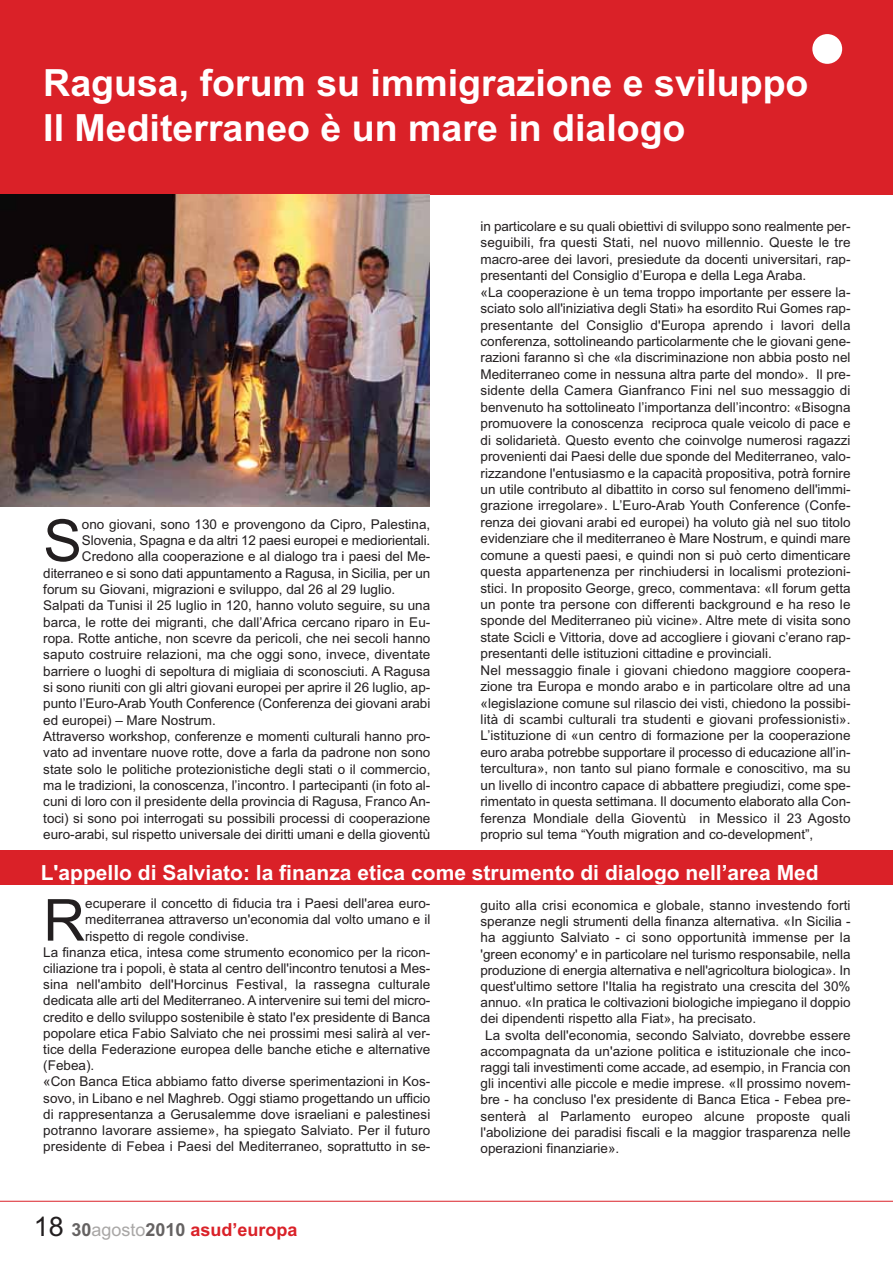
<style>
.page{position:relative;width:893px;height:1263px;background:#fff}
.page>*{position:absolute;margin:0;border:0;box-sizing:border-box;transform-origin:0 0}
.t1{font:57.9px "Arial";color:#231f20}
.t2{font:700 37.5px/45px "Arial";color:#fff}
.t3{font:700 21px "Arial";color:#fff}
.t4{font:700 18px "Arial";color:#da2128}
.t5{font:13.5px/16.5px "Arial";color:#231f20}
.s1{font-weight:400;font-size:27px;color:#231f20}
.s2{color:#656262}
.s3{font-weight:400;color:#a9a7a6}
</style>
<div class="page">
<div style="left:0;top:0;width:892px;height:194px;background:#da2128"></div>
<div style="left:812px;top:34px;width:30px;height:30px;background:#fff;border-radius:50%"></div>
<img style="left:0;top:194px;width:429px;height:312px">
<hr style="left:0;top:1201px;width:892px;height:1px;background:#da2128">
<div style="left:0;top:850px;width:892px;height:34px;background:#da2128"></div>
<h2 class="t2" style="left:43px;top:64px;width:766px">Ragusa, forum su immigrazione e sviluppo<br>Il Mediterraneo è un mare in dialogo</h2>
<h1 class="t1" style="left:43px;top:520px;width:40px">S</h1>
<p class="t5" style="left:82px;top:517px;width:350px">ono giovani, sono 130 e provengono da Cipro, Palestina,</p>
<p class="t5" style="left:82px;top:533px;width:350px">Slovenia, Spagna e da altri 12 paesi europei e mediorientali.</p>
<p class="t5" style="left:82px;top:550px;width:350px">Credono alla cooperazione e al dialogo tra i paesi del Me-</p>
<p class="t5" style="left:43px;top:566px;width:388px">diterraneo e si sono dati appuntamento a Ragusa, in Sicilia, per un</p>
<p class="t5" style="left:43px;top:582px;width:353px">forum su Giovani, migrazioni e sviluppo, dal 26 al 29 luglio.</p>
<p class="t5" style="left:43px;top:599px;width:388px">Salpati da Tunisi il 25 luglio in 120, hanno voluto seguire, su una</p>
<p class="t5" style="left:43px;top:615px;width:388px">barca, le rotte dei migranti, che dall’Africa cercano riparo in Eu-</p>
<p class="t5" style="left:43px;top:631px;width:388px">ropa. Rotte antiche, non scevre da pericoli, che nei secoli hanno</p>
<p class="t5" style="left:43px;top:648px;width:388px">saputo costruire relazioni, ma che oggi sono, invece, diventate</p>
<p class="t5" style="left:43px;top:664px;width:388px">barriere o luoghi di sepoltura di migliaia di sconosciuti. A Ragusa</p>
<p class="t5" style="left:43px;top:680px;width:388px">si sono riuniti con gli altri giovani europei per aprire il 26 luglio, ap-</p>
<p class="t5" style="left:43px;top:697px;width:388px">punto l’Euro-Arab Youth Conference (Conferenza dei giovani arabi</p>
<p class="t5" style="left:43px;top:713px;width:174px">ed europei) – Mare Nostrum.</p>
<p class="t5" style="left:43px;top:729px;width:388px">Attraverso workshop, conferenze e momenti culturali hanno pro-</p>
<p class="t5" style="left:43px;top:746px;width:388px">vato ad inventare nuove rotte, dove a farla da padrone non sono</p>
<p class="t5" style="left:43px;top:762px;width:388px">state solo le politiche protezionistiche degli stati o il commercio,</p>
<p class="t5" style="left:43px;top:778px;width:388px">ma le tradizioni, la conoscenza, l’incontro. I partecipanti (in foto al-</p>
<p class="t5" style="left:43px;top:795px;width:388px">cuni di loro con il presidente della provincia di Ragusa, Franco An-</p>
<p class="t5" style="left:43px;top:811px;width:388px">toci) si sono poi interrogati su possibili processi di cooperazione</p>
<p class="t5" style="left:43px;top:827px;width:388px">euro-arabi, sul rispetto universale dei diritti umani e della gioventù</p>
<p class="t5" style="left:480px;top:219px;width:371px">in particolare e su quali obiettivi di sviluppo sono realmente per&shy;seguibili, fra questi Stati, nel nuovo millennio. Queste le tre macro-aree dei lavori, presiedute da docenti universitari, rap&shy;presentanti del Consiglio d’Europa e della Lega Araba.<br>«La cooperazione è un tema troppo importante per essere la&shy;sciato solo all'iniziativa degli Stati» ha esordito Rui Gomes rap&shy;presentante del Consiglio d'Europa aprendo i lavori della conferenza, sottolineando particolarmente che le giovani gene&shy;razioni faranno sì che «la discriminazione non abbia posto nel Mediterraneo come in nessuna altra parte del mondo». Il pre&shy;sidente della Camera Gianfranco Fini nel suo messaggio di benvenuto ha sottolineato l’importanza dell’incontro: «Bisogna promuovere la conoscenza reciproca quale veicolo di pace e di solidarietà. Questo evento che coinvolge numerosi ragazzi provenienti dai Paesi delle due sponde del Mediterraneo, valo&shy;rizzandone l'entusiasmo e la capacità propositiva, potrà fornire un utile contributo al dibattito in corso sul fenomeno dell'immi&shy;grazione irregolare». L’Euro-Arab Youth Conference (Confe&shy;renza dei giovani arabi ed europei) ha voluto già nel suo titolo evidenziare che il mediterraneo è Mare Nostrum, e quindi mare comune a questi paesi, e quindi non si può certo dimenticare questa appartenenza per rinchiudersi in localismi protezioni&shy;stici. In proposito George, greco, commentava: «Il forum getta un ponte tra persone con differenti background e ha reso le sponde del Mediterraneo più vicine». Altre mete di visita sono state Scicli e Vittoria, dove ad accogliere i giovani c’erano rap&shy;presentanti delle istituzioni cittadine e provinciali.<br>Nel messaggio finale i giovani chiedono maggiore coopera&shy;zione tra Europa e mondo arabo e in particolare oltre ad una «legislazione comune sul rilascio dei visti, chiedono la possibi&shy;lità di scambi culturali tra studenti e giovani professionisti».<br>L’istituzione di «un centro di formazione per la cooperazione euro araba potrebbe supportare il processo di educazione all’in&shy;tercultura», non tanto sul piano formale e conoscitivo, ma su un livello di incontro capace di abbattere pregiudizi, come spe&shy;rimentato in questa settimana. Il documento elaborato alla Con&shy;ferenza Mondiale della Gioventù in Messico il 23 Agosto proprio sul tema “Youth migration and co-development”,</p>
<h3 class="t3" style="left:41px;top:865px;width:779px">L'appello di Salviato: la finanza etica come strumento di dialogo nell’area Med</h3>
<h1 class="t1" style="left:43px;top:899px;width:43px">R</h1>
<p class="t5" style="left:85px;top:897px;width:347px">ecuperare il concetto di fiducia tra i Paesi dell'area euro-</p>
<p class="t5" style="left:480px;top:898px;width:371px">guito alla crisi economica e globale, stanno investendo forti</p>
<p class="t5" style="left:480px;top:915px;width:371px">speranze negli strumenti della finanza alternativa. «In Sicilia -</p>
<p class="t5" style="left:480px;top:931px;width:371px">ha aggiunto Salviato - ci sono opportunità immense per la</p>
<p class="t5" style="left:480px;top:947px;width:371px">'green economy' e in particolare nel turismo responsabile, nella</p>
<p class="t5" style="left:480px;top:963px;width:371px">produzione di energia alternativa e nell'agricoltura biologica». In</p>
<p class="t5" style="left:480px;top:979px;width:371px">quest'ultimo settore l'Italia ha registrato una crescita del 30%</p>
<p class="t5" style="left:480px;top:996px;width:371px">annuo. «In pratica le coltivazioni biologiche impiegano il doppio</p>
<p class="t5" style="left:480px;top:1012px;width:277px">dei dipendenti rispetto alla Fiat», ha precisato.</p>
<p class="t5" style="left:485px;top:1028px;width:367px">La svolta dell'economia, secondo Salviato, dovrebbe essere</p>
<p class="t5" style="left:480px;top:1044px;width:371px">accompagnata da un'azione politica e istituzionale che inco-</p>
<p class="t5" style="left:480px;top:1060px;width:371px">raggi tali investimenti come accade, ad esempio, in Francia con</p>
<p class="t5" style="left:480px;top:1077px;width:371px">gli incentivi alle piccole e medie imprese. «Il prossimo novem-</p>
<p class="t5" style="left:480px;top:1093px;width:371px">bre - ha concluso l'ex presidente di Banca Etica - Febea pre-</p>
<p class="t5" style="left:480px;top:1109px;width:371px">senterà al Parlamento europeo alcune proposte quali</p>
<p class="t5" style="left:480px;top:1125px;width:371px">l'abolizione dei paradisi fiscali e la maggior trasparenza nelle</p>
<p class="t5" style="left:480px;top:1141px;width:140px">operazioni finanziarie».</p>
<p class="t5" style="left:85px;top:913px;width:347px">mediterranea attraverso un'economia dal volto umano e il</p>
<p class="t5" style="left:85px;top:929px;width:165px">rispetto di regole condivise.</p>
<p class="t5" style="left:43px;top:945px;width:388px">La finanza etica, intesa come strumento economico per la ricon-</p>
<p class="t5" style="left:43px;top:961px;width:388px">ciliazione tra i popoli, è stata al centro dell'incontro tenutosi a Mes-</p>
<p class="t5" style="left:43px;top:978px;width:388px">sina nell'ambito dell'Horcinus Festival, la rassegna culturale</p>
<p class="t5" style="left:43px;top:994px;width:388px">dedicata alle arti del Mediterraneo. A intervenire sui temi del micro-</p>
<p class="t5" style="left:43px;top:1010px;width:388px">credito e dello sviluppo sostenibile è stato l'ex presidente di Banca</p>
<p class="t5" style="left:43px;top:1026px;width:388px">popolare etica Fabio Salviato che nei prossimi mesi salirà al ver-</p>
<p class="t5" style="left:43px;top:1042px;width:388px">tice della Federazione europea delle banche etiche e alternative</p>
<p class="t5" style="left:43px;top:1059px;width:53px">(Febea).</p>
<p class="t5" style="left:43px;top:1075px;width:388px">«Con Banca Etica abbiamo fatto diverse sperimentazioni in Kos-</p>
<p class="t5" style="left:43px;top:1091px;width:388px">sovo, in Libano e nel Maghreb. Oggi stiamo progettando un ufficio</p>
<p class="t5" style="left:43px;top:1107px;width:388px">di rappresentanza a Gerusalemme dove israeliani e palestinesi</p>
<p class="t5" style="left:43px;top:1123px;width:388px">potranno lavorare assieme», ha spiegato Salviato. Per il futuro</p>
<p class="t5" style="left:43px;top:1140px;width:388px">presidente di Febea i Paesi del Mediterraneo, soprattutto in se-</p>
<h3 class="t4" style="left:34px;top:1223px;width:265px"><span class="s1">18</span> <span class="s2">30</span><span class="s3">agosto</span><span class="s2">2010</span> asud’europa</h3>
</div>
